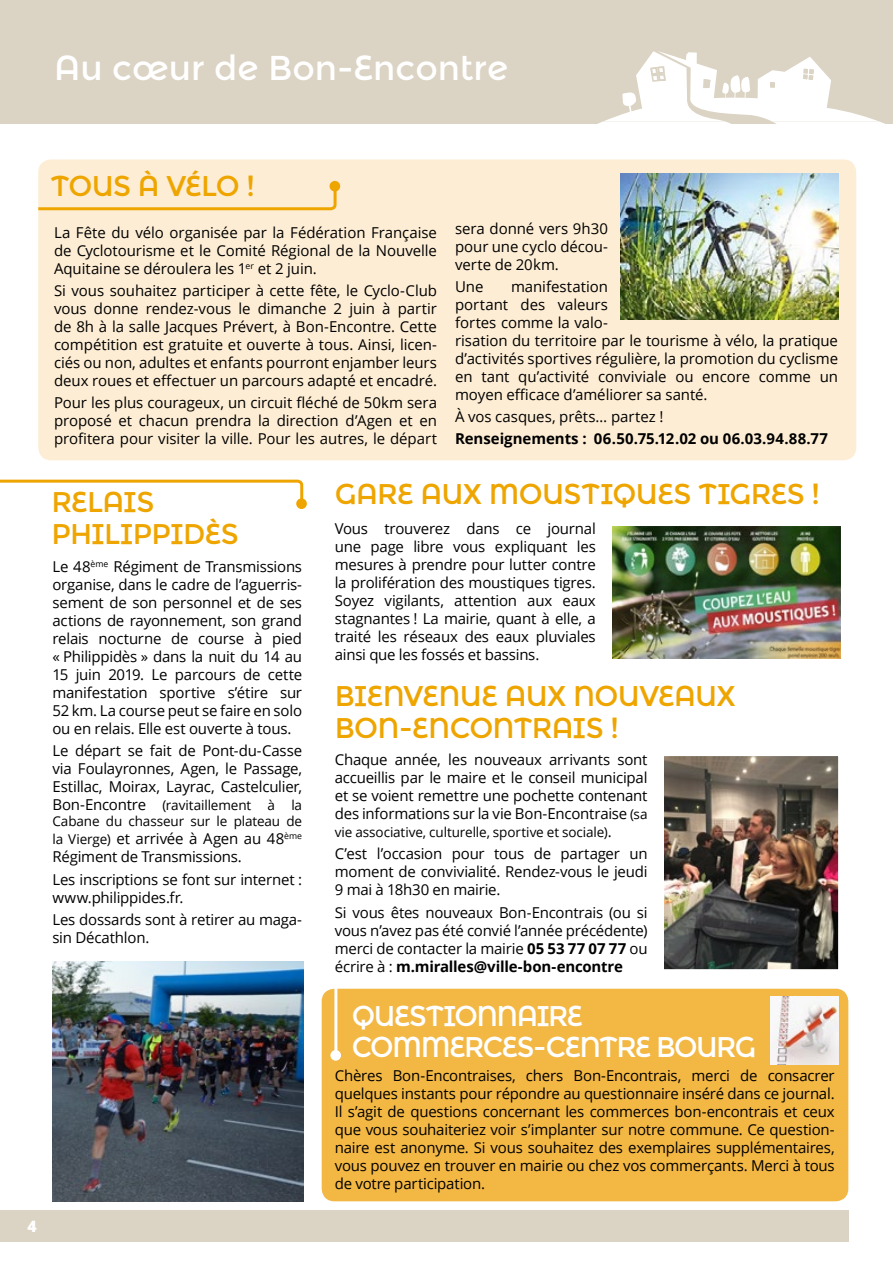
<style>
.page{position:relative;width:893px;height:1263px;background:#fff}
.page>*{position:absolute;margin:0;border:0;box-sizing:border-box;transform-origin:0 0}
.t1{font:34.5px "Montserrat Alternates";color:#fff}
.t2{font:28.5px/31.5px "Montserrat Alternates";letter-spacing:-.025em;color:#eea500}
.t3{font:28.5px/31.5px "Montserrat Alternates";letter-spacing:-.055em;color:#fff}
.t4{font:800 15.75px "Open Sans";color:#fff}
.t5{font:15px/18px "Open Sans";letter-spacing:-.01em;color:#000;text-align:justify}
.t6{font:700 15px "Open Sans";color:#000}
.t7{font:13.5px/16.2px "Open Sans";letter-spacing:-.01em;color:#000}
.s1{font-size:15px}
.s2{font-size:13.5px}
.s3{font-weight:700}
</style>
<div class="page">
<div style="left:0;top:0;width:893px;height:123px;background:#dbd3c3"></div>
<svg style="left:571px;top:51px;width:316px;height:73px"></svg>
<div style="left:0;top:1210px;width:848px;height:32px;background:#dbd3c3"></div>
<div style="left:38px;top:159px;width:818px;height:301px;background:#fdedd4;border-radius:13px"></div>
<div style="left:322px;top:989px;width:526px;height:212px;background:#f3b744;border-radius:13px"></div>
<svg style="left:38px;top:183px;width:300px;height:29px"></svg>
<div style="left:330px;top:181px;width:10px;height:10px;background:#eea500;border-radius:50%"></div>
<svg style="left:0;top:479px;width:304px;height:19px"></svg>
<div style="left:296px;top:498px;width:11px;height:11px;background:#eea500;border-radius:50%"></div>
<img style="left:52px;top:961px;width:252px;height:240px">
<img style="left:621px;top:173px;width:218px;height:146px">
<img style="left:664px;top:757px;width:174px;height:212px">
<div style="left:661px;top:754px;width:180px;height:218px;border:2px solid #fff"></div>
<hr style="left:334px;top:979px;width:3px;height:75px;background:#fff">
<div style="left:330px;top:1050px;width:11px;height:11px;background:#fff;border-radius:50%"></div>
<img style="left:612px;top:526px;width:229px;height:132px">
<img style="left:770px;top:996px;width:68px;height:69px">
<h1 class="t1" style="left:54px;top:48px;width:456px">Au cœur de Bon-Encontre</h1>
<p class="t4" style="left:28px;top:1214px;width:11px">4</p>
<h2 class="t2" style="left:51px;top:170px;width:206px">TOUS À VÉLO !</h2>
<p class="t5" style="left:54px;top:223px;width:385px">La Fête du vélo organisée par la Fédération Française de Cyclotourisme et le Comité Régional de la Nouvelle Aquitaine se déroulera les 1<sup>er</sup> et 2 juin.</p>
<p class="t5" style="left:54px;top:281px;width:385px">Si vous souhaitez participer à cette fête, le Cyclo-Club vous donne rendez-vous le dimanche 2 juin à partir de 8h à la salle Jacques Prévert, à Bon-Encontre. Cette compétition est gratuite et ouverte à tous. Ainsi, licen&shy;ciés ou non, adultes et enfants pourront enjamber leurs deux roues et effectuer un parcours adapté et encadré.</p>
<p class="t5" style="left:54px;top:393px;width:384px">Pour les plus courageux, un circuit fléché de 50km sera proposé et chacun prendra la direction d’Agen et en profitera pour visiter la ville. Pour les autres, le départ</p>
<p class="t5" style="left:455px;top:219px;width:155px">sera donné vers 9h30 pour une cyclo décou&shy;verte de 20km.</p>
<p class="t5" style="left:455px;top:277px;width:30px">Une</p>
<p class="t5" style="left:455px;top:277px;width:385px;text-align:left;text-indent:56px">manifestation<br>portant des valeurs<br>fortes comme la valo-<br>risation du territoire par le tourisme à vélo, la pratique d’activités sportives régulière, la promotion du cyclisme en tant qu’activité conviviale ou encore comme un moyen efficace d’améliorer sa santé.</p>
<p class="t5" style="left:455px;top:407px;width:210px">À vos casques, prêts… partez !</p>
<p class="t6" style="left:455px;top:428px;width:375px">Renseignements : 06.50.75.12.02 ou 06.03.94.88.77</p>
<h2 class="t2" style="left:51px;top:487px;width:189px">RELAIS<br>PHILIPPIDÈS</h2>
<p class="t5" style="left:52px;top:557px;width:251px">Le 48<sup>ème</sup> Régiment de Transmissions organise, dans le cadre de l’aguerris&shy;sement de son personnel et de ses actions de rayonnement, son grand relais nocturne de course à pied « Philippidès » dans la nuit du 14 au 15 juin 2019. Le parcours de cette manifestation sportive s’étire sur 52 km. La course peut se faire en solo ou en relais. Elle est ouverte à tous.</p>
<p class="t5" style="left:52px;top:741px;width:251px">Le départ se fait de Pont-du-Casse via Foulayronnes, Agen, le Passage, Estillac, Moirax, Layrac, Castelculier,</p>
<p class="t7" style="left:52px;top:797px;width:251px"><span class="s1">Bon-Encontre</span> (ravitaillement à la<br>Cabane du chasseur sur le plateau de</p>
<p class="t5" style="left:52px;top:830px;width:251px"><span class="s2">la Vierge)</span> et arrivée à Agen au 48<sup>ème<br></sup>Régiment de Transmissions.</p>
<p class="t5" style="left:52px;top:870px;width:251px">Les inscriptions se font sur internet : www.philippides.fr.</p>
<p class="t5" style="left:52px;top:910px;width:251px">Les dossards sont à retirer au maga&shy;sin Décathlon.</p>
<h2 class="t2" style="left:335px;top:479px;width:487px">GARE AUX MOUSTIQUES TIGRES !</h2>
<p class="t5" style="left:335px;top:519px;width:263px">Vous trouverez dans ce journal une page libre vous expliquant les mesures à prendre pour lutter contre la prolifération des moustiques tigres.<br>Soyez vigilants, attention aux eaux stagnantes ! La mairie, quant à elle, a traité les réseaux des eaux pluviales ainsi que les fossés et bassins.</p>
<h2 class="t2" style="left:335px;top:681px;width:403px">BIENVENUE AUX NOUVEAUX<br>BON-ENCONTRAIS !</h2>
<p class="t5" style="left:335px;top:750px;width:314px">Chaque année, les nouveaux arrivants sont accueillis par le maire et le conseil municipal et se voient remettre une pochette contenant des informations sur la vie Bon-Encontraise <span class="s2">(sa</span></p>
<p class="t7" style="left:335px;top:824px;width:278px">vie associative, culturelle, sportive et sociale)<span class="s1">.</span></p>
<p class="t5" style="left:335px;top:844px;width:314px">C’est l’occasion pour tous de partager un moment de convivialité. Rendez-vous le jeudi 9 mai à 18h30 en mairie.</p>
<p class="t5" style="left:335px;top:903px;width:314px">Si vous êtes nouveaux Bon-Encontrais (ou si vous n’avez pas été convié l’année précédente) merci de contacter la mairie <span class="s3">05 53 77 07 77</span> ou écrire à : <span class="s3">m.miralles@ville-bon-encontre</span></p>
<h2 class="t3" style="left:352px;top:1000px;width:406px">QUESTIONNAIRE<br>COMMERCES-CENTRE BOURG</h2>
<p class="t5" style="left:335px;top:1066px;width:501px">Chères Bon-Encontraises, chers Bon-Encontrais, merci de consacrer quelques instants pour répondre au questionnaire inséré dans ce journal.<br>Il s’agit de questions concernant les commerces bon-encontrais et ceux que vous souhaiteriez voir s’implanter sur notre commune. Ce question&shy;naire est anonyme. Si vous souhaitez des exemplaires supplémentaires, vous pouvez en trouver en mairie ou chez vos commerçants. Merci à tous de votre participation.</p>
</div>
